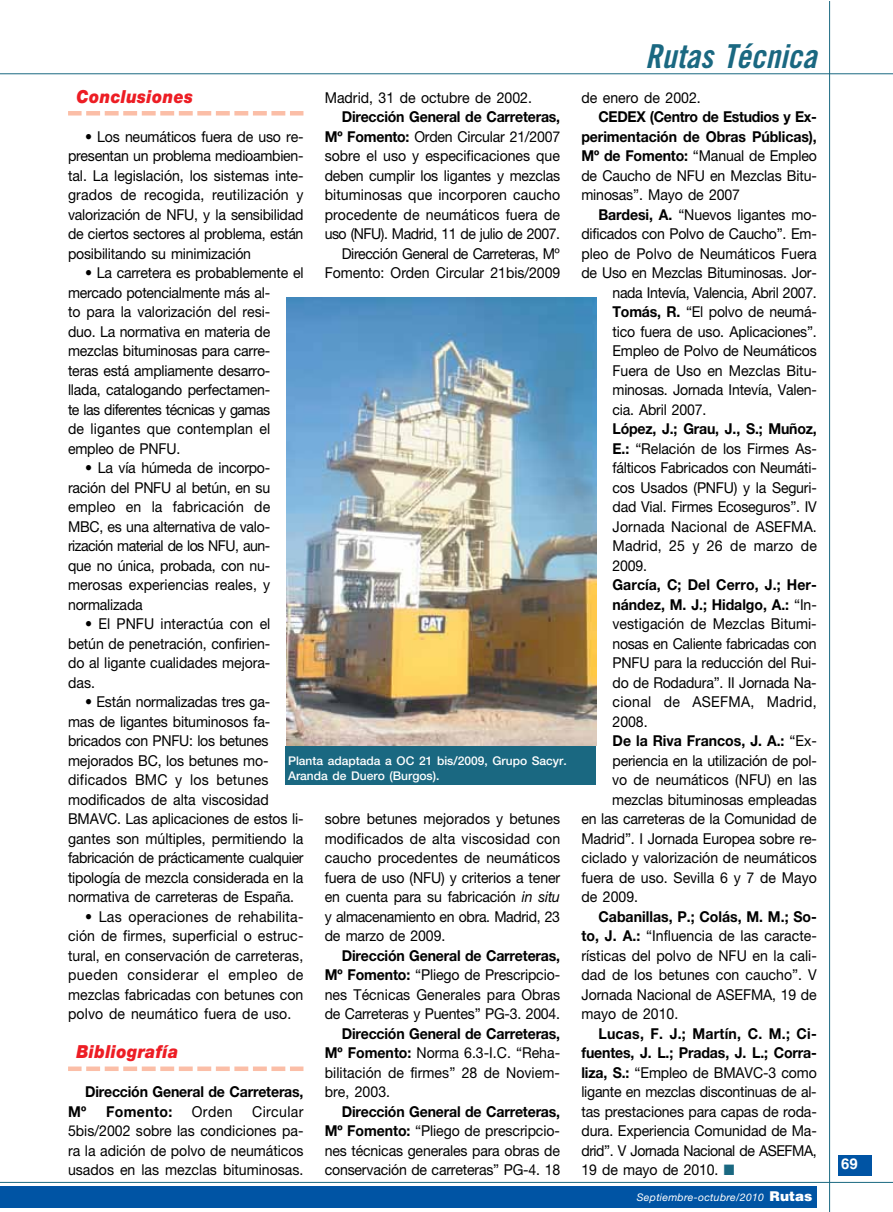
<style>
.page{position:relative;width:893px;height:1212px;background:#fff}
.page>*{position:absolute;margin:0;border:0;box-sizing:border-box;transform-origin:0 0}
.t1{font:33px "Trade Gothic Bold Cond Twenty Obl";color:#1a6881}
.t2{font:italic 900 18px "Helvetica Neue";letter-spacing:.025em;color:#ed1d24;scale:.9 1}
.t3{font:15px/19.5px "Helvetica Neue";letter-spacing:-.01em;color:#000;text-align:justify;scale:.94 1}
.t4{font:700 15px/19.5px "Helvetica Neue";letter-spacing:-.005em;color:#000;scale:.94 1}
.t5{font:15px "Helvetica Neue";letter-spacing:.02em;color:#000;scale:.94 1}
.t6{font:700 15px "Helvetica Neue";letter-spacing:.025em;color:#000;scale:.94 1}
.t7{font:700 15px "Helvetica";color:#fff}
.t8{font:500 12px/14.4px "Helvetica Neue";color:#fff}
.t9{font:italic 10.5px "Helvetica Neue";letter-spacing:.025em;color:#fff}
.s1{font-weight:700}
.s2{font-style:italic}
.s3{font-weight:400}
.s4{color:#1a6881}
.s5{font-family:"Helvetica";font-weight:900;font-style:normal;font-size:13.5px}
</style>
<div class="page">
<svg style="left:86px;top:111px;width:200px;height:5px"></svg>
<div style="left:68px;top:111px;width:14px;height:5px;background:#fbbea7"></div>
<div style="left:290px;top:111px;width:13px;height:5px;background:#fbbea7"></div>
<svg style="left:86px;top:1067px;width:200px;height:4px"></svg>
<hr style="left:68px;top:1067px;width:14px;height:4px;background:#fbbea7">
<hr style="left:290px;top:1067px;width:13px;height:4px;background:#fbbea7">
<hr style="left:829px;top:2px;width:1px;height:1210px;background:#1a6881">
<div style="left:838px;top:1156px;width:33px;height:20px;background:#0054a4"></div>
<hr style="left:0;top:73px;width:892px;height:1px;background:#1a6881">
<img style="left:287px;top:298px;width:309px;height:448px">
<div style="left:285px;top:746px;width:310px;height:39px;background:#1a6881"></div>
<div style="left:0;top:1187px;width:816px;height:21px;background:#0054a4"></div>
<hr style="left:0;top:1182px;width:892px;height:1px;background:#1a6881">
<p class="t2" style="left:77px;top:90px;width:131px">Conclusiones</p>
<p class="t3" style="left:68px;top:128px;width:252px;text-indent:17px">• Los neumáticos fuera de uso re&shy;presentan un problema medioambien&shy;tal. La legislación, los sistemas inte&shy;grados de recogida, reutilización y valorización de NFU, y la sensibilidad de ciertos sectores al problema, están posibilitando su minimización</p>
<p class="t3" style="left:68px;top:264px;width:252px;text-align:left;text-indent:17px">• La carretera es probablemente el mercado potencialmente más al-<br>to para la valorización del resi-<br>duo. La normativa en materia de mezclas bituminosas para carre&shy;teras está ampliamente desarro&shy;llada, catalogando perfectamen-<br>te las diferentes técnicas y gamas<br>de ligantes que contemplan el empleo de PNFU.</p>
<p class="t3" style="left:68px;top:459px;width:217px;text-indent:17px">• La vía húmeda de incorpo&shy;ración del PNFU al betún, en su empleo en la fabricación de MBC, es una alternativa de valo&shy;rización material de los NFU, aun&shy;que no única, probada, con nu&shy;merosas experiencias reales, y normalizada</p>
<p class="t3" style="left:68px;top:615px;width:217px;text-indent:17px">• El PNFU interactúa con el betún de penetración, confirien&shy;do al ligante cualidades mejora&shy;das.</p>
<p class="t3" style="left:68px;top:693px;width:252px;text-align:left;text-indent:17px">• Están normalizadas tres ga-<br>mas de ligantes bituminosos fa&shy;bricados con PNFU: los betunes mejorados BC, los betunes mo&shy;dificados BMC y los betunes modificados de alta viscosidad BMAVC. Las aplicaciones de estos li&shy;gantes son múltiples, permitiendo la fabricación de prácticamente cualquier tipología de mezcla considerada en la normativa de carreteras de España.</p>
<p class="t3" style="left:68px;top:908px;width:252px;text-indent:17px">• Las operaciones de rehabilita&shy;ción de firmes, superficial o estruc&shy;tural, en conservación de carreteras, pueden considerar el empleo de mezclas fabricadas con betunes con polvo de neumático fuera de uso.</p>
<p class="t2" style="left:77px;top:1045px;width:114px">Bibliografía</p>
<p class="t4" style="left:68px;top:1083px;width:252px;text-indent:17px">Dirección General de Carreteras,<br>Mº</p>
<p class="t3" style="left:325px;top:89px;width:222px">Madrid, 31 de octubre de 2002.</p>
<p class="t3" style="left:325px;top:108px;width:252px;text-align:right"><span class="s1">Dirección General de Carreteras, Mº Fomento:</span> Orden Circular 21/2007 sobre el uso y especificaciones que deben cumplir los ligantes y mezclas bituminosas que incorporen caucho procedente de neumáticos fuera de uso (NFU). Madrid, 11 de julio de 2007.<br>Dirección General de Carreteras, Mº Fomento: Orden Circular 21bis/2009</p>
<p class="t8" style="left:288px;top:755px;width:280px">Planta adaptada a OC 21 bis/2009, Grupo Sacyr.<br>Aranda de Duero (Burgos).</p>
<p class="t3" style="left:325px;top:810px;width:252px">sobre betunes mejorados y betunes modificados de alta viscosidad con caucho procedentes de neumáticos fuera de uso (NFU) y criterios a tener en cuenta para su fabricación <span class="s2">in situ </span>y almacenamiento en obra. Madrid, 23 de marzo de 2009.</p>
<p class="t3" style="left:325px;top:947px;width:252px;text-indent:17px"><span class="s1">Dirección General de Carreteras, Mº Fomento:</span> “Pliego de Prescripcio&shy;nes Técnicas Generales para Obras de Carreteras y Puentes” PG-3. 2004.</p>
<p class="t3" style="left:325px;top:1025px;width:252px;text-indent:17px"><span class="s1">Dirección General de Carreteras, Mº Fomento:</span> Norma 6.3-I.C. “Reha&shy;bilitación de firmes” 28 de Noviem&shy;bre, 2003.</p>
<p class="t3" style="left:325px;top:1103px;width:252px;text-indent:17px"><span class="s1">Dirección General de Carreteras, Mº Fomento:</span> “Pliego de prescripcio&shy;nes técnicas generales para obras de conservación de carreteras” PG-4. 18</p>
<p class="t3" style="left:68px;top:1103px;width:252px;text-indent:184px">Circular 5bis/2002 sobre las condiciones pa&shy;ra la adición de polvo de neumáticos usados en las mezclas bituminosas.</p>
<p class="t6" style="left:106px;top:1106px;width:72px">Fomento:</p>
<p class="t3" style="left:192px;top:1103px;width:45px">Orden</p>
<h1 class="t1" style="left:645px;top:44px;width:173px">Rutas Técnica</h1>
<p class="t3" style="left:581px;top:89px;width:128px">de enero de 2002.</p>
<p class="t4" style="left:581px;top:108px;width:252px;text-align:justify;text-indent:17px">CEDEX (Centro de Estudios y Ex&shy;perimentación de Obras Públicas), Mº de Fomento: <span class="s3">“Manual de Empleo de Caucho de NFU en Mezclas Bitu&shy;minosas”. Mayo de 2007</span></p>
<p class="t3" style="left:598px;top:206px;width:234px"><span class="s1">Bardesi, A.</span> “Nuevos ligantes mo-</p>
<p class="t3" style="left:581px;top:225px;width:252px">dificados con Polvo de Caucho”. Em-</p>
<p class="t3" style="left:581px;top:245px;width:252px">pleo de Polvo de Neumáticos Fuera</p>
<p class="t3" style="left:581px;top:264px;width:252px">de Uso en Mezclas Bituminosas. Jor-</p>
<p class="t3" style="left:612px;top:284px;width:219px">nada Intevía, Valencia, Abril 2007.</p>
<p class="t3" style="left:612px;top:303px;width:219px"><span class="s1">Tomás, R.</span> “El polvo de neumá-</p>
<p class="t3" style="left:612px;top:323px;width:219px">tico fuera de uso. Aplicaciones”.</p>
<p class="t3" style="left:612px;top:342px;width:219px">Empleo de Polvo de Neumáticos</p>
<p class="t3" style="left:612px;top:362px;width:219px">Fuera de Uso en Mezclas Bitu-</p>
<p class="t3" style="left:612px;top:381px;width:219px">minosas. Jornada Intevía, Valen-</p>
<p class="t3" style="left:612px;top:401px;width:101px">cia. Abril 2007.</p>
<p class="t3" style="left:612px;top:420px;width:219px"><span class="s1">López, J.; Grau, J., S.; Muñoz, E.:</span> “Relación de los Firmes As&shy;fálticos Fabricados con Neumáti&shy;cos Usados (PNFU) y la Seguri&shy;dad Vial. Firmes Ecoseguros”. IV Jornada Nacional de ASEFMA.<br>Madrid, 25 y 26 de marzo de 2009.</p>
<p class="t4" style="left:612px;top:576px;width:219px">García, C; Del Cerro, J.; Her-</p>
<p class="t4" style="left:612px;top:596px;width:219px">nández, M. J.; Hidalgo, A.: <span class="s3">“In-</span></p>
<p class="t3" style="left:612px;top:615px;width:219px">vestigación de Mezclas Bitumi-</p>
<p class="t3" style="left:612px;top:635px;width:219px">nosas en Caliente fabricadas con</p>
<p class="t3" style="left:612px;top:654px;width:218px">PNFU para la reducción del Rui-</p>
<p class="t3" style="left:612px;top:674px;width:218px">do de Rodadura”. II Jornada Na-</p>
<p class="t5" style="left:612px;top:696px;width:219px">cional de ASEFMA, Madrid,</p>
<p class="t3" style="left:612px;top:713px;width:39px">2008.</p>
<p class="t4" style="left:612px;top:732px;width:219px">De la Riva Francos, J. A.: <span class="s3">“Ex-</span></p>
<p class="t3" style="left:612px;top:752px;width:219px">periencia en la utilización de pol-</p>
<p class="t3" style="left:612px;top:771px;width:219px">vo de neumáticos (NFU) en las</p>
<p class="t3" style="left:612px;top:791px;width:219px">mezclas bituminosas empleadas</p>
<p class="t3" style="left:581px;top:810px;width:252px">en las carreteras de la Comunidad de</p>
<p class="t3" style="left:581px;top:830px;width:252px">Madrid”. I Jornada Europea sobre re-</p>
<p class="t3" style="left:581px;top:849px;width:252px">ciclado y valorización de neumáticos</p>
<p class="t3" style="left:581px;top:869px;width:252px">fuera de uso. Sevilla 6 y 7 de Mayo</p>
<p class="t3" style="left:581px;top:888px;width:62px">de 2009.</p>
<p class="t3" style="left:581px;top:908px;width:252px;text-indent:17px"><span class="s1">Cabanillas, P.; Colás, M. M.; So&shy;to, J. A.:</span> “Influencia de las caracte&shy;rísticas del polvo de NFU en la cali&shy;dad de los betunes con caucho”. V Jornada Nacional de ASEFMA, 19 de mayo de 2010.</p>
<p class="t3" style="left:581px;top:1025px;width:252px;text-indent:17px"><span class="s1">Lucas, F. J.; Martín, C. M.; Ci&shy;fuentes, J. L.; Pradas, J. L.; Corra&shy;liza, S.:</span> “Empleo de BMAVC-3 como ligante en mezclas discontinuas de al&shy;tas prestaciones para capas de roda&shy;dura. Experiencia Comunidad de Ma&shy;drid”. V Jornada Nacional de ASEFMA, 19 de mayo de 2010. <span class="s4">■</span></p>
<p class="t9" style="left:637px;top:1193px;width:177px">Septiembre-octubre/2010 <span class="s5">Rutas</span></p>
<p class="t7" style="left:841px;top:1159px;width:18px">69</p>
</div>
